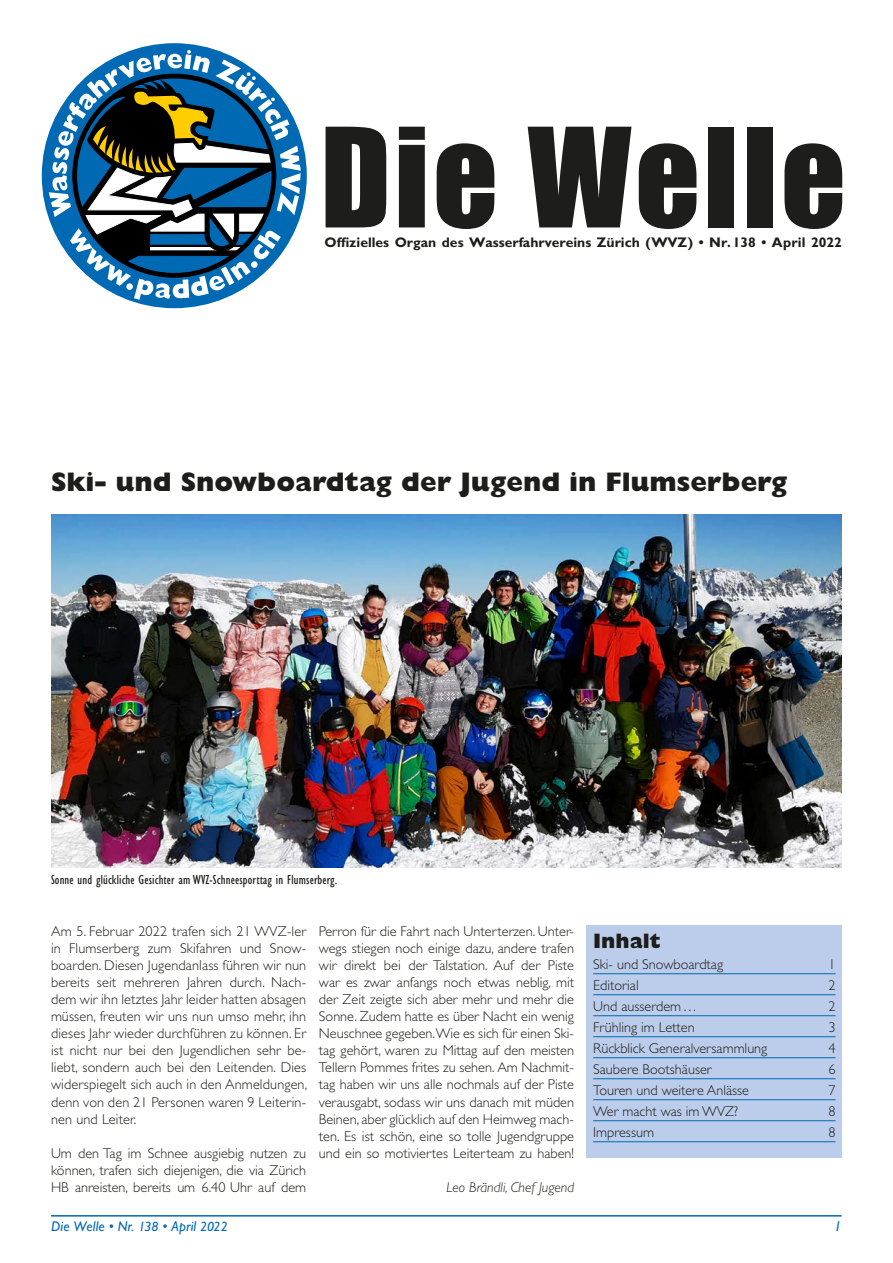
<style>
.page{position:relative;width:893px;height:1263px;background:#fff}
.page>*{position:absolute;margin:0;border:0;box-sizing:border-box;transform-origin:0 0}
.t1{font:127.5px "Impact";letter-spacing:.03em;color:#1d1d1b}
.t2{font:800 27px "Gill Sans Std";color:#1d1d1b}
.t3{font:800 21px "Gill Sans Std";color:#1d1d1b}
.t4{font:300 14.25px/17.1px "Gill Sans Std";color:#1d1d1b;text-align:justify}
.t5{font:italic 14.25px "Gill Sans Std";letter-spacing:.015em;color:#0069b4}
.t6{font:italic 300 14.25px "Gill Sans Std";color:#1d1d1b}
.t7{font:700 13.95px "Gill Sans Std";color:#1d1d1b}
.t8{font:condensed 13.5px "Gill Sans Std";letter-spacing:.01em;color:#1d1d1b}
.s1{font-size:13.5px}
</style>
<div class="page">
<hr style="left:51px;top:1215px;width:791px;height:1px;background:#0069b4">
<div style="left:587px;top:925px;width:255px;height:233px;background:#bccdeb"></div>
<hr style="left:593px;top:973px;width:243px;height:1px;background:#0069b4">
<hr style="left:593px;top:994px;width:243px;height:1px;background:#0069b4">
<hr style="left:593px;top:1015px;width:243px;height:1px;background:#0069b4">
<hr style="left:593px;top:1036px;width:243px;height:1px;background:#0069b4">
<hr style="left:593px;top:1057px;width:243px;height:1px;background:#0069b4">
<hr style="left:593px;top:1078px;width:243px;height:1px;background:#0069b4">
<hr style="left:593px;top:1099px;width:243px;height:1px;background:#0069b4">
<hr style="left:593px;top:1120px;width:243px;height:1px;background:#0069b4">
<hr style="left:593px;top:1141px;width:243px;height:1px;background:#0069b4">
<img style="left:51px;top:515px;width:791px;height:352px">
<div style="left:42px;top:43px;width:265px;height:265px;background:#0069b4;border-radius:50%"></div>
<svg style="left:49px;top:50px;width:252px;height:250px"></svg>
<h1 class="t1" style="left:320px;top:79px;width:527px">Die Welle</h1>
<p class="t7" style="left:325px;top:234px;width:519px">Offizielles Organ des Wasserfahrvereins Zürich (WVZ) • Nr.138 • April 2022</p>
<h2 class="t2" style="left:51px;top:466px;width:738px">Ski- und Snowboardtag der Jugend in Flumserberg</h2>
<p class="t8" style="left:51px;top:872px;width:288px">Sonne und glückliche Gesichter am WVZ-Schneesporttag in Flumserberg.</p>
<p class="t4" style="left:51px;top:922px;width:258px">Am 5. Februar 2022 trafen sich 21 WVZ-ler in Flumserberg zum Skifahren und Snow&shy;boarden. Diesen Jugendanlass führen wir nun bereits seit mehreren Jahren durch. Nach&shy;dem wir ihn letztes Jahr leider hatten absagen müssen, freuten wir uns nun umso mehr, ihn dieses Jahr wieder durchführen zu können. Er ist nicht nur bei den Jugendlichen sehr be&shy;liebt, sondern auch bei den Leitenden. Dies widerspiegelt sich auch in den Anmeldungen, denn von den 21 Personen waren 9 Leiterin&shy;nen und Leiter.</p>
<p class="t4" style="left:51px;top:1145px;width:257px">Um den Tag im Schnee ausgiebig nutzen zu können, trafen sich diejenigen, die via Zürich HB anreisten, bereits um 6.40 Uhr auf dem</p>
<p class="t4" style="left:319px;top:922px;width:257px">Perron für die Fahrt nach Unterterzen. Unter&shy;wegs stiegen noch einige dazu, andere trafen wir direkt bei der Talstation. Auf der Piste war es zwar anfangs noch etwas neblig, mit der Zeit zeigte sich aber mehr und mehr die Sonne. Zudem hatte es über Nacht ein wenig Neuschnee gegeben.Wie es sich für einen Ski&shy;tag gehört, waren zu Mittag auf den meisten Tellern Pommes frites zu sehen. Am Nachmit&shy;tag haben wir uns alle nochmals auf der Piste verausgabt, sodass wir uns danach mit müden Beinen, aber glücklich auf den Heimweg mach&shy;ten. Es ist schön, eine so tolle Jugendgruppe und ein so motiviertes Leiterteam zu haben!</p>
<p class="t6" style="left:447px;top:1179px;width:129px">Leo Brändli, Chef Jugend</p>
<h3 class="t3" style="left:593px;top:929px;width:69px">Inhalt</h3>
<p class="t4" style="left:593px;top:956px;width:131px">Ski- und Snowboardtag</p>
<p class="t4" style="left:828px;top:956px;width:9px">1</p>
<p class="t4" style="left:593px;top:977px;width:47px">Editorial</p>
<p class="t4" style="left:828px;top:977px;width:9px">2</p>
<p class="t4" style="left:593px;top:998px;width:105px">Und ausserdem…</p>
<p class="t4" style="left:828px;top:998px;width:9px">2</p>
<p class="t4" style="left:593px;top:1019px;width:103px">Frühling im Letten</p>
<p class="t4" style="left:828px;top:1019px;width:9px">3</p>
<p class="t4" style="left:593px;top:1040px;width:176px">Rückblick Generalversammlung</p>
<p class="t4" style="left:828px;top:1040px;width:9px">4</p>
<p class="t4" style="left:593px;top:1061px;width:120px">Saubere Bootshäuser</p>
<p class="t4" style="left:828px;top:1061px;width:9px">6</p>
<p class="t4" style="left:593px;top:1082px;width:157px">Touren und weitere Anlässe</p>
<p class="t4" style="left:828px;top:1082px;width:9px">7</p>
<p class="t4" style="left:593px;top:1103px;width:147px">Wer macht was im WVZ?</p>
<p class="t4" style="left:828px;top:1103px;width:9px">8</p>
<p class="t4" style="left:593px;top:1124px;width:62px">Impressum</p>
<p class="t4" style="left:828px;top:1124px;width:9px">8</p>
<p class="t5" style="left:51px;top:1218px;width:178px">Die Welle • Nr. <span class="s1">138</span> • April <span class="s1">2022</span></p>
<p class="t5" style="left:834px;top:1218px;width:9px">1</p>
</div>
